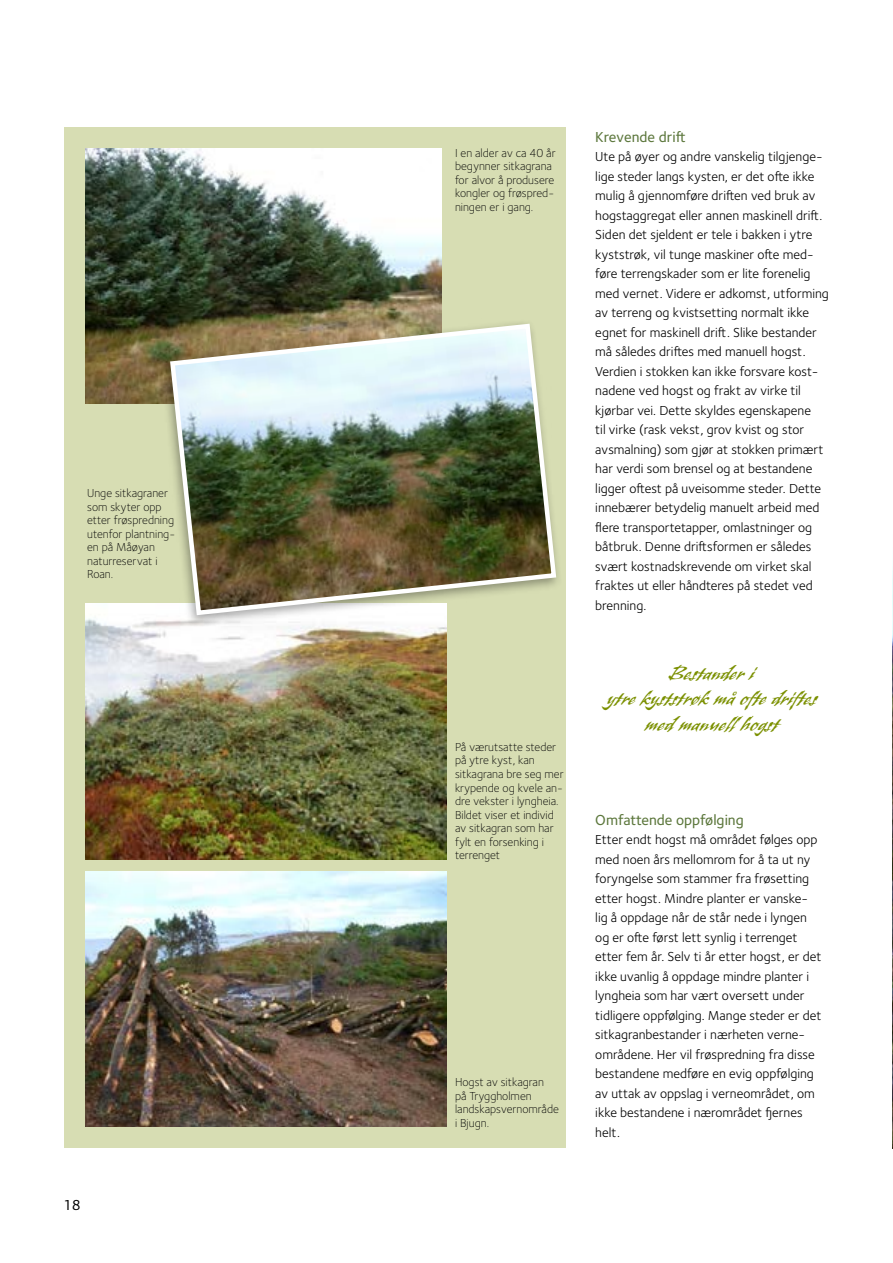
<style>
.page{position:relative;width:893px;height:1263px;background:#fff}
.page>*{position:absolute;margin:0;border:0;box-sizing:border-box;transform-origin:0 0}
.t1{font:19.5px/25.5px "Banshee Std";color:#7b9001;text-align:center}
.t2{font:500 15px "Foundry Sterling";color:#5c773c}
.t3{font:15px "PF Centro Sans Pro";color:#000}
.t4{font:13.5px/19.5px "Foundry Sterling";color:#000}
.t5{font:300 12px/13.5px "Foundry Sterling";color:#000}
</style>
<div class="page">
<img style="left:892px;top:567px;width:1px;height:581px">
<div style="left:64px;top:128px;width:502px;height:1020px;background:#d7ddb3"></div>
<img style="left:85px;top:149px;width:357px;height:255px">
<img style="left:85px;top:604px;width:361px;height:255px">
<img style="left:85px;top:872px;width:361px;height:255px">
<div style="left:159px;top:319px;width:403px;height:308px;background:#000;opacity:.35"></div>
<img style="left:168px;top:321px;width:391px;height:297px">
<p class="t5" style="left:87px;top:486px;width:88px">Unge sitkagraner som skyter opp etter frøspredning utenfor plantning&shy;en på Måøyan naturreservat i<br>Roan.</p>
<p class="t3" style="left:64px;top:1196px;width:18px">18</p>
<p class="t5" style="left:455px;top:146px;width:102px">I en alder av ca 40 år begynner sitkagrana for alvor å produsere kongler og frøspred&shy;ningen er i gang.</p>
<p class="t5" style="left:455px;top:740px;width:110px">På værutsatte steder på ytre kyst, kan sitkagrana bre seg mer krypende og kvele an&shy;dre vekster i lyngheia.<br>Bildet viser et individ av sitkagran som har fylt en forsenking i terrenget</p>
<p class="t5" style="left:455px;top:1075px;width:105px">Hogst av sitkagran<br>på Tryggholmen landskapsvernområde i Bjugn.</p>
<p class="t2" style="left:595px;top:128px;width:92px">Krevende drift</p>
<p class="t4" style="left:595px;top:147px;width:235px">Ute på øyer og andre vanskelig tilgjenge&shy;lige steder langs kysten, er det ofte ikke mulig å gjennomføre driften ved bruk av hogstaggregat eller annen maskinell drift.<br>Siden det sjeldent er tele i bakken i ytre kyststrøk, vil tunge maskiner ofte med&shy;føre terrengskader som er lite forenelig med vernet. Videre er adkomst, utforming av terreng og kvistsetting normalt ikke egnet for maskinell drift. Slike bestander må således driftes med manuell hogst.<br>Verdien i stokken kan ikke forsvare kost&shy;nadene ved hogst og frakt av virke til kjørbar vei. Dette skyldes egenskapene<br>til virke (rask vekst, grov kvist og stor avsmalning) som gjør at stokken primært har verdi som brensel og at bestandene ligger oftest på uveisomme steder. Dette innebærer betydelig manuelt arbeid med flere transportetapper, omlastninger og båtbruk. Denne driftsformen er således svært kostnadskrevende om virket skal fraktes ut eller håndteres på stedet ved brenning.</p>
<h1 class="t1" style="left:607px;top:661px;width:211px">Bestander i<br>ytre kyststrøk må ofte driftes med manuellhogst</h1>
<p class="t2" style="left:595px;top:811px;width:150px">Omfattende oppfølging</p>
<p class="t4" style="left:595px;top:830px;width:228px">Etter endt hogst må området følges opp med noen års mellomrom for å ta ut ny foryngelse som stammer fra frøsetting etter hogst. Mindre planter er vanske&shy;lig å oppdage når de står nede i lyngen og er ofte først lett synlig i terrenget etter fem år. Selv ti år etter hogst, er det ikke uvanlig å oppdage mindre planter i lyngheia som har vært oversett under tidligere oppfølging. Mange steder er det sitkagranbestander i nærheten verne&shy;områdene. Her vil frøspredning fra disse bestandene medføre en evig oppfølging av uttak av oppslag i verneområdet, om ikke bestandene i nærområdet fjernes helt.</p>
</div>
